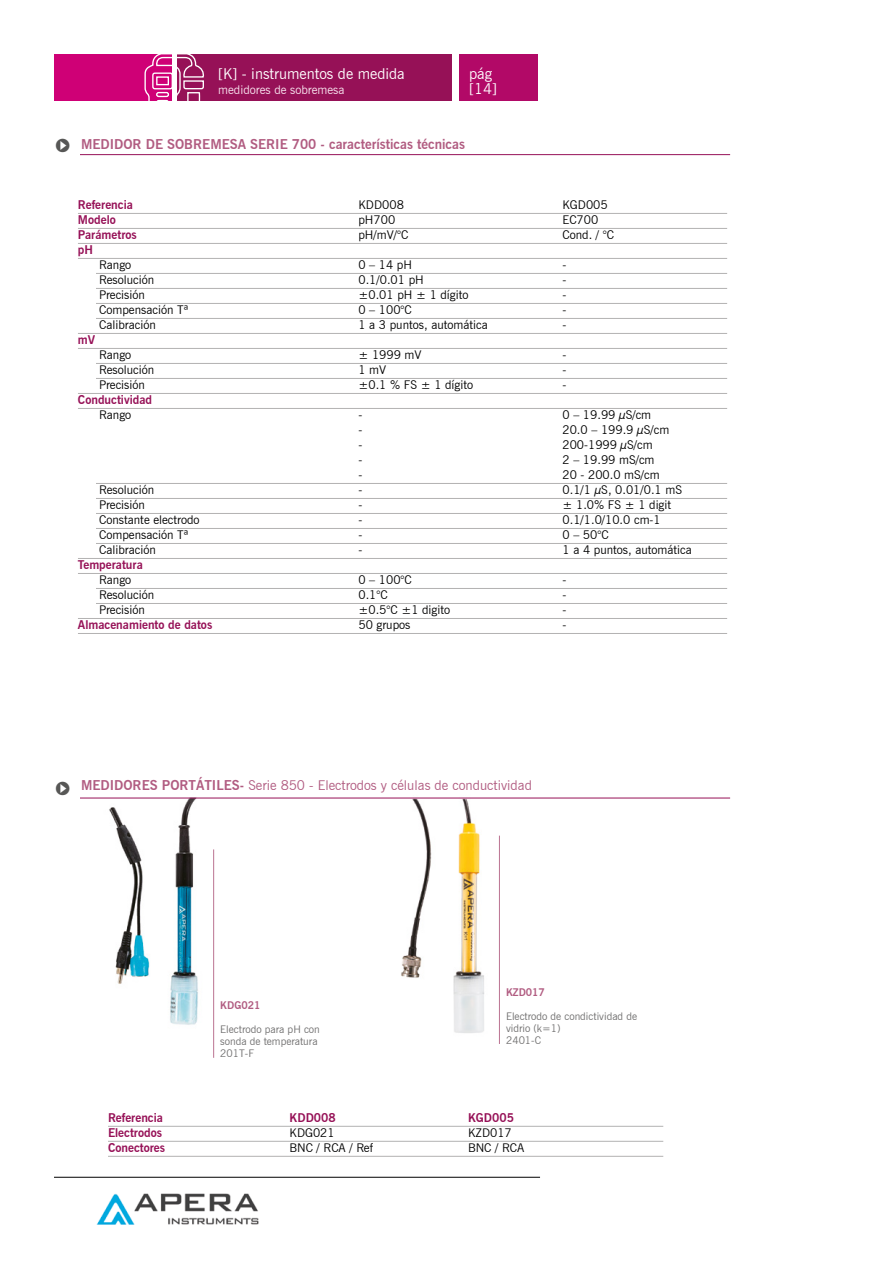
<style>
.page{position:relative;width:893px;height:1263px;background:#fff}
.page>*{position:absolute;margin:0;border:0;box-sizing:border-box;transform-origin:0 0}
.t1{font:15px/15px "News Gothic BT";color:#fff}
.t2{font:13.5px "News Gothic BT";color:#b15c81}
.t3{font:700 13.5px "News Gothic BT";color:#b15c81}
.t4{font:12px "News Gothic BT";color:#000}
.t5{font:700 12px "News Gothic BT";color:#961157}
.t6{font:12px "News Gothic BT";color:#f8e3ee}
.t7{font:10.5px/12px "News Gothic BT";color:#706f6f}
.t8{font:700 10.5px "News Gothic BT";color:#b15c81}
.s1{font-family:"Simple Direction Arrows";font-weight:400;font-size:21px;color:#575756}
.s2{font-family:"Simple Direction Arrows";font-size:21px;color:#575756}
.s3{font-weight:700}
</style>
<div class="page">
<div style="left:177px;top:54px;width:275px;height:46px;background:#961157"></div>
<div style="left:459px;top:54px;width:79px;height:46px;background:#b20967"></div>
<div style="left:54px;top:54px;width:118px;height:46px;background:#cf0076"></div>
<svg style="left:144px;top:54px;width:61px;height:47px"></svg>
<img style="left:96px;top:1193px;width:163px;height:32px">
<hr style="left:54px;top:1177px;width:486px;height:1px;background:#000">
<hr style="left:54px;top:154px;width:676px;height:1px;background:#961157">
<div style="left:54px;top:135px;width:26px;height:38px;background:#fff"></div>
<hr style="left:78px;top:213px;width:649px;height:1px;background:#b3b2b2">
<hr style="left:78px;top:228px;width:649px;height:1px;background:#b3b2b2">
<hr style="left:78px;top:243px;width:649px;height:1px;background:#b3b2b2">
<hr style="left:78px;top:258px;width:649px;height:1px;background:#b3b2b2">
<hr style="left:78px;top:273px;width:649px;height:1px;background:#b3b2b2">
<hr style="left:78px;top:288px;width:649px;height:1px;background:#b3b2b2">
<hr style="left:78px;top:303px;width:649px;height:1px;background:#b3b2b2">
<hr style="left:78px;top:318px;width:649px;height:1px;background:#b3b2b2">
<hr style="left:78px;top:333px;width:649px;height:1px;background:#b3b2b2">
<hr style="left:78px;top:348px;width:649px;height:1px;background:#b3b2b2">
<hr style="left:78px;top:363px;width:649px;height:1px;background:#b3b2b2">
<hr style="left:78px;top:378px;width:649px;height:1px;background:#b3b2b2">
<hr style="left:78px;top:393px;width:649px;height:1px;background:#b3b2b2">
<hr style="left:78px;top:408px;width:649px;height:1px;background:#b3b2b2">
<hr style="left:78px;top:483px;width:649px;height:1px;background:#b3b2b2">
<hr style="left:78px;top:498px;width:649px;height:1px;background:#b3b2b2">
<hr style="left:78px;top:513px;width:649px;height:1px;background:#b3b2b2">
<hr style="left:78px;top:528px;width:649px;height:1px;background:#b3b2b2">
<hr style="left:78px;top:543px;width:649px;height:1px;background:#b3b2b2">
<hr style="left:78px;top:558px;width:649px;height:1px;background:#b3b2b2">
<hr style="left:78px;top:573px;width:649px;height:1px;background:#b3b2b2">
<hr style="left:78px;top:588px;width:649px;height:1px;background:#b3b2b2">
<hr style="left:78px;top:603px;width:649px;height:1px;background:#b3b2b2">
<hr style="left:78px;top:618px;width:649px;height:1px;background:#b3b2b2">
<hr style="left:78px;top:633px;width:649px;height:1px;background:#b3b2b2">
<div style="left:63px;top:261px;width:33px;height:62px;background:#fff"></div>
<div style="left:63px;top:351px;width:33px;height:33px;background:#fff"></div>
<div style="left:63px;top:577px;width:33px;height:33px;background:#fff"></div>
<div style="left:63px;top:416px;width:33px;height:137px;background:#fff"></div>
<hr style="left:108px;top:1126px;width:555px;height:1px;background:#b3b2b2">
<hr style="left:108px;top:1141px;width:555px;height:1px;background:#b3b2b2">
<hr style="left:108px;top:1156px;width:555px;height:1px;background:#b3b2b2">
<img style="left:100px;top:797px;width:107px;height:228px">
<img style="left:374px;top:797px;width:145px;height:236px">
<div style="left:501px;top:988px;width:150px;height:84px;background:#fff"></div>
<hr style="left:213px;top:849px;width:1px;height:209px;background:#bb7392">
<hr style="left:499px;top:836px;width:1px;height:208px;background:#bb7392">
<hr style="left:54px;top:798px;width:676px;height:1px;background:#961157">
<div style="left:54px;top:778px;width:26px;height:39px;background:#fff"></div>
<p class="t1" style="left:218px;top:66px;width:188px">[K] - instrumentos de medida</p>
<p class="t6" style="left:218px;top:83px;width:128px">medidores de sobremesa</p>
<p class="t1" style="left:469px;top:66px;width:29px">pág [14]</p>
<p class="t3" style="left:54px;top:136px;width:413px"><span class="s1">6</span> MEDIDOR DE SOBREMESA SERIE 700 - características técnicas</p>
<p class="t5" style="left:78px;top:197px;width:57px">Referencia</p>
<p class="t4" style="left:358px;top:197px;width:47px">KDD008</p>
<p class="t4" style="left:562px;top:197px;width:47px">KGD005</p>
<p class="t5" style="left:78px;top:212px;width:39px">Modelo</p>
<p class="t4" style="left:358px;top:212px;width:38px">pH700</p>
<p class="t4" style="left:562px;top:212px;width:37px">EC700</p>
<p class="t5" style="left:78px;top:227px;width:60px">Parámetros</p>
<p class="t4" style="left:358px;top:227px;width:51px">pH/mV/°C</p>
<p class="t4" style="left:562px;top:227px;width:53px">Cond. / °C</p>
<p class="t5" style="left:78px;top:242px;width:17px">pH</p>
<p class="t4" style="left:99px;top:257px;width:33px">Rango</p>
<p class="t4" style="left:358px;top:257px;width:55px">0 – 14 pH</p>
<p class="t4" style="left:562px;top:257px;width:5px">-</p>
<p class="t4" style="left:99px;top:272px;width:57px">Resolución</p>
<p class="t4" style="left:358px;top:272px;width:67px">0.1/0.01 pH</p>
<p class="t4" style="left:562px;top:272px;width:5px">-</p>
<p class="t4" style="left:99px;top:287px;width:47px">Precisión</p>
<p class="t4" style="left:358px;top:287px;width:111px">±0.01 pH ± 1 dígito</p>
<p class="t4" style="left:562px;top:287px;width:5px">-</p>
<p class="t4" style="left:99px;top:302px;width:91px">Compensación Tª</p>
<p class="t4" style="left:358px;top:302px;width:55px">0 – 100°C</p>
<p class="t4" style="left:562px;top:302px;width:5px">-</p>
<p class="t4" style="left:99px;top:317px;width:58px">Calibración</p>
<p class="t4" style="left:358px;top:317px;width:131px">1 a 3 puntos, automática</p>
<p class="t4" style="left:562px;top:317px;width:5px">-</p>
<p class="t5" style="left:78px;top:332px;width:19px">mV</p>
<p class="t4" style="left:99px;top:347px;width:33px">Rango</p>
<p class="t4" style="left:358px;top:347px;width:65px">± 1999 mV</p>
<p class="t4" style="left:562px;top:347px;width:5px">-</p>
<p class="t4" style="left:99px;top:362px;width:57px">Resolución</p>
<p class="t4" style="left:358px;top:362px;width:29px">1 mV</p>
<p class="t4" style="left:562px;top:362px;width:5px">-</p>
<p class="t4" style="left:99px;top:377px;width:47px">Precisión</p>
<p class="t4" style="left:358px;top:377px;width:116px">±0.1 % FS ± 1 dígito</p>
<p class="t4" style="left:562px;top:377px;width:5px">-</p>
<p class="t5" style="left:78px;top:392px;width:76px">Conductividad</p>
<p class="t4" style="left:99px;top:407px;width:33px">Rango</p>
<p class="t4" style="left:358px;top:407px;width:5px">-</p>
<p class="t4" style="left:562px;top:407px;width:90px">0 – 19.99 μS/cm</p>
<p class="t4" style="left:358px;top:422px;width:5px">-</p>
<p class="t4" style="left:562px;top:422px;width:108px">20.0 – 199.9 μS/cm</p>
<p class="t4" style="left:358px;top:437px;width:5px">-</p>
<p class="t4" style="left:562px;top:437px;width:92px">200-1999 μS/cm</p>
<p class="t4" style="left:358px;top:452px;width:5px">-</p>
<p class="t4" style="left:562px;top:452px;width:94px">2 – 19.99 mS/cm</p>
<p class="t4" style="left:358px;top:467px;width:5px">-</p>
<p class="t4" style="left:562px;top:467px;width:99px">20 - 200.0 mS/cm</p>
<p class="t4" style="left:99px;top:482px;width:57px">Resolución</p>
<p class="t4" style="left:358px;top:482px;width:5px">-</p>
<p class="t4" style="left:562px;top:482px;width:121px">0.1/1 μS, 0.01/0.1 mS</p>
<p class="t4" style="left:99px;top:497px;width:47px">Precisión</p>
<p class="t4" style="left:358px;top:497px;width:5px">-</p>
<p class="t4" style="left:562px;top:497px;width:110px">± 1.0% FS ± 1 digit</p>
<p class="t4" style="left:99px;top:512px;width:102px">Constante electrodo</p>
<p class="t4" style="left:358px;top:512px;width:5px">-</p>
<p class="t4" style="left:562px;top:512px;width:100px">0.1/1.0/10.0 cm-1</p>
<p class="t4" style="left:99px;top:527px;width:91px">Compensación Tª</p>
<p class="t4" style="left:358px;top:527px;width:5px">-</p>
<p class="t4" style="left:562px;top:527px;width:48px">0 – 50°C</p>
<p class="t4" style="left:99px;top:542px;width:58px">Calibración</p>
<p class="t4" style="left:358px;top:542px;width:5px">-</p>
<p class="t4" style="left:562px;top:542px;width:131px">1 a 4 puntos, automática</p>
<p class="t5" style="left:78px;top:557px;width:66px">Temperatura</p>
<p class="t4" style="left:99px;top:572px;width:33px">Rango</p>
<p class="t4" style="left:358px;top:572px;width:55px">0 – 100°C</p>
<p class="t4" style="left:562px;top:572px;width:5px">-</p>
<p class="t4" style="left:99px;top:587px;width:57px">Resolución</p>
<p class="t4" style="left:358px;top:587px;width:31px">0.1°C</p>
<p class="t4" style="left:562px;top:587px;width:5px">-</p>
<p class="t4" style="left:99px;top:602px;width:47px">Precisión</p>
<p class="t4" style="left:358px;top:602px;width:93px">±0.5°C ±1 digito</p>
<p class="t4" style="left:562px;top:602px;width:5px">-</p>
<p class="t5" style="left:78px;top:617px;width:136px">Almacenamiento de datos</p>
<p class="t4" style="left:358px;top:617px;width:53px">50 grupos</p>
<p class="t4" style="left:562px;top:617px;width:5px">-</p>
<p class="t2" style="left:54px;top:777px;width:479px"><span class="s2">6</span> <span class="s3">MEDIDORES PORTÁTILES-</span> Serie 850 - Electrodos y células de conductividad</p>
<p class="t8" style="left:220px;top:999px;width:42px">KDG021</p>
<p class="t7" style="left:220px;top:1024px;width:101px">Electrodo para pH con sonda de temperatura<br>201T-F</p>
<p class="t8" style="left:506px;top:985px;width:40px">KZD017</p>
<p class="t7" style="left:506px;top:1010px;width:133px">Electrodo de condictividad de vidrio (k=1)<br>2401-C</p>
<p class="t5" style="left:108px;top:1110px;width:57px">Referencia</p>
<p class="t5" style="left:290px;top:1110px;width:48px">KDD008</p>
<p class="t5" style="left:468px;top:1110px;width:47px">KGD005</p>
<p class="t5" style="left:108px;top:1125px;width:56px">Electrodos</p>
<p class="t4" style="left:290px;top:1125px;width:47px">KDG021</p>
<p class="t4" style="left:468px;top:1125px;width:45px">KZD017</p>
<p class="t5" style="left:108px;top:1140px;width:59px">Conectores</p>
<p class="t4" style="left:290px;top:1140px;width:85px">BNC / RCA / Ref</p>
<p class="t4" style="left:468px;top:1140px;width:58px">BNC / RCA</p>
</div>
